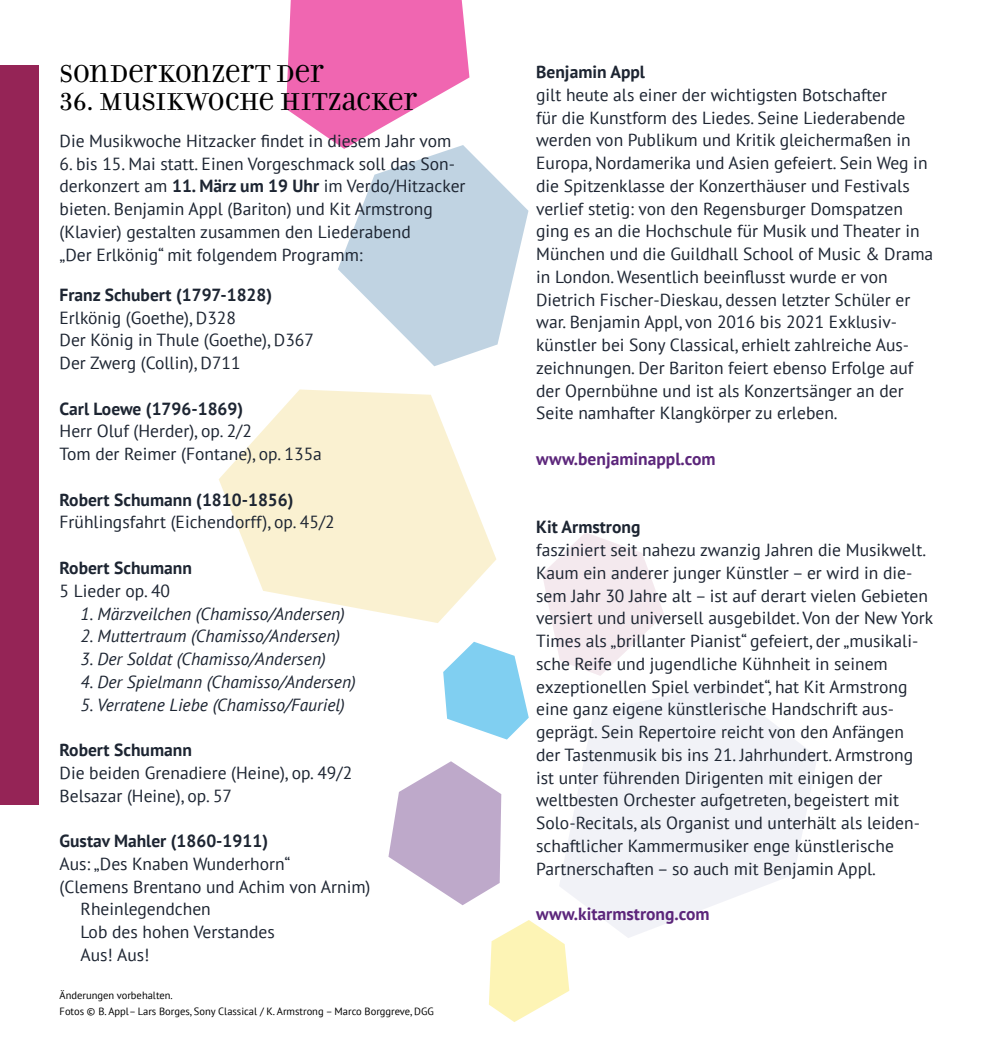
<style>
.page{position:relative;width:983px;height:1042px;background:#fff}
.page>*{position:absolute;margin:0;border:0;box-sizing:border-box;transform-origin:0 0}
.t1{font:26.25px "Filosofia Unicase OT";letter-spacing:-.01em;color:#000}
.t2{font:17.5px/22.8px "PT Sans";color:#1d2532}
.t3{font:italic 17.5px "PT Sans";color:#1d2532}
.t4{font:700 17.5px "PT Sans";color:#1d2532}
.t5{font:700 17.5px "PT Sans";color:#5c267b}
.t6{font:10.5px/16.1px "PT Sans";color:#000}
.s1{font-weight:700}
</style>
<div class="page">
<svg style="left:338px;top:149px;width:190px;height:217px;fill:#c0d3e2"></svg>
<svg style="left:286px;top:0;width:183px;height:149px"></svg>
<svg style="left:542px;top:532px;width:122px;height:144px"></svg>
<svg style="left:443px;top:642px;width:85px;height:97px"></svg>
<svg style="left:219px;top:389px;width:277px;height:234px;fill:#faf1d1"></svg>
<svg style="left:388px;top:761px;width:113px;height:144px"></svg>
<svg style="left:489px;top:920px;width:80px;height:102px"></svg>
<svg style="left:559px;top:684px;width:258px;height:254px;fill:#f1f2f7"></svg>
<div style="left:0;top:65px;width:39px;height:739px;background:#952456"></div>
<h1 class="t1" style="left:60px;top:60px;width:265px">SONDERKONZERT DER</h1>
<h1 class="t1" style="left:60px;top:88px;width:359px">36. MUSIKWOCHE HITZACKER</h1>
<p class="t2" style="left:60px;top:129px;width:393px">Die Musikwoche Hitzacker findet in diesem Jahr vom</p>
<p class="t2" style="left:60px;top:152px;width:407px">6. bis 15. Mai statt. Einen Vorgeschmack soll das Son&shy;derkonzert am <span class="s1">11. März um 19 Uhr</span> im Verdo/Hitzacker bieten. Benjamin Appl (Bariton) und Kit Armstrong (Klavier) gestalten zusammen den Liederabend<br>„Der Erlkönig“ mit folgendem Programm:</p>
<p class="t4" style="left:60px;top:283px;width:214px">Franz Schubert (1797-1828)</p>
<p class="t2" style="left:60px;top:306px;width:256px">Erlkönig (Goethe), D328<br>Der König in Thule (Goethe), D367<br>Der Zwerg (Collin), D711</p>
<p class="t4" style="left:60px;top:397px;width:185px">Carl Loewe (1796-1869)</p>
<p class="t2" style="left:60px;top:419px;width:264px">Herr Oluf (Herder), op. 2/2<br>Tom der Reimer (Fontane), op. 135a</p>
<p class="t4" style="left:60px;top:488px;width:235px">Robert Schumann (1810-1856)</p>
<p class="t2" style="left:60px;top:510px;width:277px">Frühlingsfahrt (Eichendorff), op. 45/2</p>
<p class="t4" style="left:60px;top:556px;width:134px">Robert Schumann</p>
<p class="t2" style="left:60px;top:579px;width:112px">5 Lieder op. 40</p>
<p class="t3" style="left:81px;top:602px;width:266px">1. Märzveilchen (Chamisso/Andersen)</p>
<p class="t3" style="left:81px;top:625px;width:261px">2. Muttertraum (Chamisso/Andersen)</p>
<p class="t3" style="left:81px;top:647px;width:247px">3. Der Soldat (Chamisso/Andersen)</p>
<p class="t3" style="left:81px;top:670px;width:277px">4. Der Spielmann (Chamisso/Andersen)</p>
<p class="t3" style="left:81px;top:693px;width:266px">5. Verratene Liebe (Chamisso/Fauriel)</p>
<p class="t4" style="left:60px;top:738px;width:134px">Robert Schumann</p>
<p class="t2" style="left:60px;top:761px;width:294px">Die beiden Grenadiere (Heine), op. 49/2<br>Belsazar (Heine), op. 57</p>
<p class="t4" style="left:60px;top:829px;width:210px">Gustav Mahler (1860-1911)</p>
<p class="t2" style="left:60px;top:852px;width:232px">Aus: „Des Knaben Wunderhorn“</p>
<p class="t2" style="left:60px;top:874px;width:312px">(Clemens Brentano und Achim von Arnim)</p>
<p class="t2" style="left:81px;top:897px;width:132px">Rheinlegendchen</p>
<p class="t2" style="left:81px;top:920px;width:195px">Lob des hohen Verstandes</p>
<p class="t2" style="left:81px;top:943px;width:70px">Aus! Aus!</p>
<p class="t6" style="left:60px;top:987px;width:376px">Änderungen vorbehalten.<br>Fotos © B. Appl– Lars Borges, Sony Classical / K. Armstrong – Marco Borggreve, DGG</p>
<p class="t4" style="left:536px;top:60px;width:110px">Benjamin Appl</p>
<p class="t2" style="left:536px;top:83px;width:398px">gilt heute als einer der wichtigsten Botschafter<br>für die Kunstform des Liedes. Seine Liederabende werden von Publikum und Kritik gleichermaßen in Europa, Nordamerika und Asien gefeiert. Sein Weg in die Spitzenklasse der Konzerthäuser und Festivals verlief stetig: von den Regensburger Domspatzen ging es an die Hochschule für Musik und Theater in München und die Guildhall School of Music &amp; Drama in London. Wesentlich beeinflusst wurde er von Dietrich Fischer-Dieskau, dessen letzter Schüler er war. Benjamin Appl, von 2016 bis 2021 Exklusiv&shy;künstler bei Sony Classical, erhielt zahlreiche Aus&shy;zeichnungen. Der Bariton feiert ebenso Erfolge auf der Opernbühne und ist als Konzertsänger an der Seite namhafter Klangkörper zu erleben.</p>
<p class="t5" style="left:536px;top:447px;width:181px">www.benjaminappl.com</p>
<p class="t4" style="left:536px;top:515px;width:106px">Kit Armstrong</p>
<p class="t2" style="left:536px;top:538px;width:398px">fasziniert seit nahezu zwanzig Jahren die Musikwelt.<br>Kaum ein anderer junger Künstler – er wird in die&shy;sem Jahr 30 Jahre alt – ist auf derart vielen Gebieten versiert und universell ausgebildet. Von der New York Times als „brillanter Pianist“ gefeiert, der „musikali&shy;sche Reife und jugendliche Kühnheit in seinem exzeptionellen Spiel verbindet“, hat Kit Armstrong eine ganz eigene künstlerische Handschrift aus&shy;geprägt. Sein Repertoire reicht von den Anfängen<br>der Tastenmusik bis ins 21. Jahrhundert. Armstrong ist unter führenden Dirigenten mit einigen der weltbesten Orchester aufgetreten, begeistert mit Solo-Recitals, als Organist und unterhält als leiden&shy;schaftlicher Kammermusiker enge künstlerische Partnerschaften – so auch mit Benjamin Appl.</p>
<p class="t5" style="left:536px;top:902px;width:175px">www.kitarmstrong.com</p>
</div>
